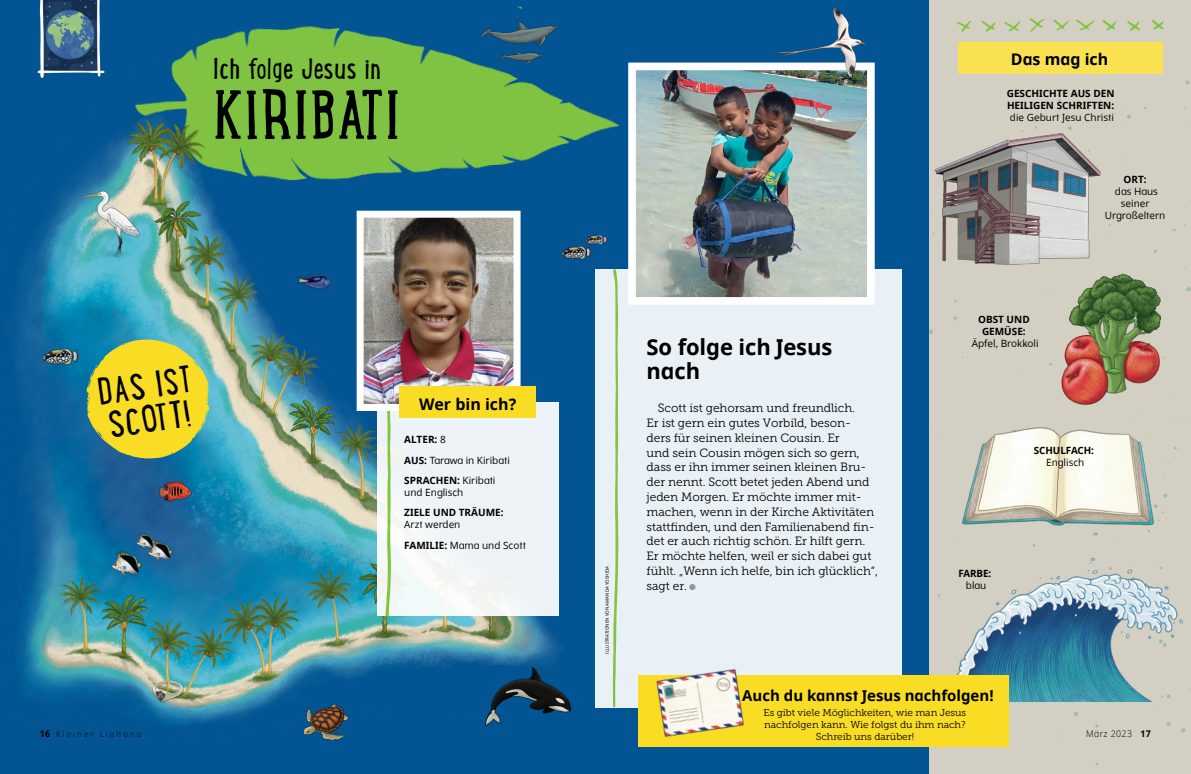
<style>
.page{position:relative;width:1191px;height:774px;background:#fff}
.page>*{position:absolute;margin:0;border:0;box-sizing:border-box;transform-origin:0 0}
.ARTCL_title_Lunchbox{font:74px "Lunch Box Slab";letter-spacing:.025em;color:#000}
.ARTCL_kicker{font:40px/34px "Lunch Box";color:#000}
.ARTCL_title_Lunchbox-2{font:32px "Lunch Box";color:#000}
.TOPIC_title_Dots_20{font:700 22px/24px "Dots Solidlds Lat";letter-spacing:-.005em;color:#000}
.TOPIC_title_Dots_17{font:700 16px "Dots Solidlds Lat";color:#000}
.SIDE_title{font:700 15px "Dots Solidlds Lat";color:#000}
.TOPIC-1_para_Museo{font:12px/14.8px "Museo Slablds Lat 300";letter-spacing:-.005em;color:#000}
.TOPIC-1_para_first_c{font:700 10px/11.9px "Dots Solidlds Lat";color:#000;text-align:center}
.SIDE_para_first{font:10px/11.9px "Museo Slablds Lat 300";letter-spacing:-.005em;color:#000;text-align:center}
.TOPIC-1_para_flush_l{font:10px/11.9px "Dots Solidlds Lat";color:#000}
.TOPIC-1_para_flush_l-2{font:700 10px/11.9px "Dots Solidlds Lat";color:#000}
.TOPIC-1_para_first_c-2{font:10px/11.9px "Dots Solidlds Lat";color:#000;text-align:center}
.t1{font:300 9.2px "Dots Solidlds Lat";letter-spacing:.05em;color:#000;scale:.95 1}
.t2{font:300 8.2px "Dots Solidlds Lat";letter-spacing:.28em;color:#000;scale:.95 1}
.FIGimg-CRDT_para{font:4.5px "Dots Solidlds Lat";color:#000}
.s1{font-weight:400}
.s2{font-weight:700}
.s3{font-family:"Ding P Ilds Dpi";font-size:8.5px;color:#939598}
.s4{font-weight:700;font-size:9.2px}
</style>
<div class="page">
<div style="left:0;top:0;width:937px;height:774px;background:#025592"></div>
<div style="left:929px;top:0;width:262px;height:774px;background:#d3cfc2"></div>
<svg style="left:1163px;top:493px;width:4px;height:5px"></svg>
<svg style="left:1186px;top:287px;width:5px;height:4px"></svg>
<svg style="left:929px;top:329px;width:4px;height:5px"></svg>
<svg style="left:1023px;top:343px;width:4px;height:5px"></svg>
<svg style="left:1073px;top:712px;width:5px;height:4px"></svg>
<svg style="left:1181px;top:728px;width:4px;height:5px"></svg>
<svg style="left:1127px;top:115px;width:4px;height:4px"></svg>
<svg style="left:1185px;top:81px;width:4px;height:4px"></svg>
<svg style="left:1166px;top:722px;width:4px;height:4px"></svg>
<svg style="left:953px;top:316px;width:4px;height:7px"></svg>
<svg style="left:1029px;top:18px;width:15px;height:14px"></svg>
<svg style="left:1076px;top:20px;width:18px;height:10px"></svg>
<svg style="left:1127px;top:21px;width:13px;height:10px"></svg>
<svg style="left:1102px;top:20px;width:14px;height:11px"></svg>
<svg style="left:1152px;top:20px;width:11px;height:10px"></svg>
<svg style="left:1053px;top:19px;width:15px;height:11px"></svg>
<svg style="left:1004px;top:21px;width:16px;height:10px"></svg>
<svg style="left:981px;top:21px;width:14px;height:11px"></svg>
<svg style="left:957px;top:21px;width:14px;height:11px"></svg>
<img style="left:16px;top:135px;width:544px;height:602px">
<img style="left:37px;top:0;width:68px;height:78px">
<div style="left:595px;top:269px;width:306px;height:438px;background:#eaf1f6"></div>
<svg style="left:613px;top:269px;width:5px;height:438px"></svg>
<div style="left:377px;top:402px;width:181px;height:214px;background:linear-gradient(to right,#f3f7f7,#ecf2f7)"></div>
<img style="left:927px;top:558px;width:264px;height:143px">
<svg style="left:385px;top:411px;width:6px;height:206px"></svg>
<div style="left:638px;top:676px;width:370px;height:71px;background:#f9dd24"></div>
<img style="left:637px;top:72px;width:228px;height:224px">
<div style="left:628px;top:63px;width:246px;height:242px;border:8px solid #fff"></div>
<img style="left:365px;top:219px;width:147px;height:184px">
<div style="left:357px;top:211px;width:163px;height:200px;border:7px solid #fff"></div>
<div style="left:400px;top:387px;width:136px;height:31px;background:#f9dd24"></div>
<img style="left:124px;top:6px;width:496px;height:186px">
<img style="left:124px;top:115px;width:88px;height:61px">
<svg style="left:87px;top:339px;width:122px;height:119px;background:#cbcb42"></svg>
<img style="left:929px;top:126px;width:181px;height:139px">
<img style="left:1051px;top:273px;width:121px;height:132px">
<img style="left:962px;top:424px;width:198px;height:114px">
<img style="left:765px;top:7px;width:102px;height:77px">
<img style="left:292px;top:698px;width:62px;height:43px">
<img style="left:480px;top:666px;width:92px;height:64px">
<img style="left:285px;top:266px;width:53px;height:34px">
<img style="left:641px;top:669px;width:118px;height:68px">
<img style="left:36px;top:343px;width:47px;height:29px">
<img style="left:107px;top:528px;width:77px;height:54px">
<img style="left:149px;top:474px;width:54px;height:34px">
<img style="left:557px;top:230px;width:51px;height:34px">
<img style="left:82px;top:185px;width:67px;height:77px">
<div style="left:151px;top:680px;width:33px;height:24px;background:#000;opacity:.35"></div>
<img style="left:151px;top:681px;width:34px;height:20px">
<div style="left:958px;top:43px;width:204px;height:31px;background:#fae152"></div>
<p class="ARTCL_title_Lunchbox-2" style="left:213px;top:46px;width:169px">Ich folge Jesus in</p>
<p class="ARTCL_title_Lunchbox" style="left:213px;top:64px;width:188px">KIRIBATI</p>
<p class="ARTCL_kicker" style="left:95px;top:374px;width:97px;rotate:-9deg">DAS IST<br>SCOTT!</p>
<p class="TOPIC_title_Dots_17" style="left:419px;top:392px;width:98px">Wer bin ich?</p>
<p class="TOPIC-1_para_flush_l-2" style="left:404px;top:434px;width:43px">ALTER: <span class="s1">8</span></p>
<p class="TOPIC-1_para_flush_l" style="left:404px;top:454px;width:107px"><span class="s2">AUS:</span> Tarawa in Kiribati</p>
<p class="TOPIC-1_para_flush_l" style="left:404px;top:474px;width:93px"><span class="s2">SPRACHEN:</span> Kiribati und Englisch</p>
<p class="TOPIC-1_para_flush_l-2" style="left:404px;top:507px;width:101px">ZIELE UND TRÄUME:<br><span class="s1">Arzt werden</span></p>
<p class="TOPIC-1_para_flush_l" style="left:404px;top:539px;width:123px"><span class="s2">FAMILIE:</span> Mama und Scott</p>
<p class="FIGimg-CRDT_para" style="left:604px;top:654px;width:90px;rotate:-90deg">ILLUSTRATIONEN VON AMANDA YOSHIDA</p>
<p class="TOPIC_title_Dots_20" style="left:646px;top:335px;width:187px">So folge ich Jesus nach</p>
<p class="TOPIC-1_para_Museo" style="left:646px;top:400px;width:233px;text-indent:11px">Scott ist gehorsam und freundlich.<br>Er ist gern ein gutes Vorbild, beson&shy;ders für seinen kleinen Cousin. Er<br>und sein Cousin mögen sich so gern, dass er ihn immer seinen kleinen Bru&shy;der nennt. Scott betet jeden Abend und jeden Morgen. Er möchte immer mit&shy;machen, wenn in der Kirche Aktivitäten stattfinden, und den Familienabend fin&shy;det er auch richtig schön. Er hilft gern.<br>Er möchte helfen, weil er sich dabei gut fühlt. „Wenn ich helfe, bin ich glücklich“, sagt er. <span class="s3">●</span></p>
<p class="TOPIC_title_Dots_17" style="left:1010px;top:47px;width:99px">Das mag ich</p>
<p class="TOPIC-1_para_first_c" style="left:1006px;top:88px;width:109px;text-align:justify">GESCHICHTE AUS DEN HEILIGEN SCHRIFTEN: <span class="s1">die Geburt Jesu Christi</span></p>
<p class="TOPIC-1_para_first_c" style="left:971px;top:313px;width:68px">OBST UND<br>GEMÜSE:<br><span class="s1">Äpfel, Brokkoli</span></p>
<p class="TOPIC-1_para_first_c-2" style="left:1105px;top:174px;width:62px"><span class="s2">ORT:<br></span>das Haus seiner<br>Urgroßeltern</p>
<p class="TOPIC-1_para_first_c" style="left:1034px;top:445px;width:62px">SCHULFACH:<br><span class="s1">Englisch</span></p>
<p class="TOPIC-1_para_first_c" style="left:958px;top:567px;width:34px">FARBE: <span class="s1">blau</span></p>
<p class="SIDE_title" style="left:742px;top:684px;width:253px">Auch du kannst Jesus nachfolgen!</p>
<p class="SIDE_para_first" style="left:763px;top:706px;width:204px">Es gibt viele Möglichkeiten, wie man Jesus nachfolgen kann. Wie folgst du ihm nach?<br>Schreib uns darüber!</p>
<p class="t2" style="left:40px;top:728px;width:109px"><span class="s4">16</span> Kleiner Liahona</p>
<p class="t1" style="left:1086px;top:727px;width:70px">März 2023 <span class="s2">17</span></p>
</div>
